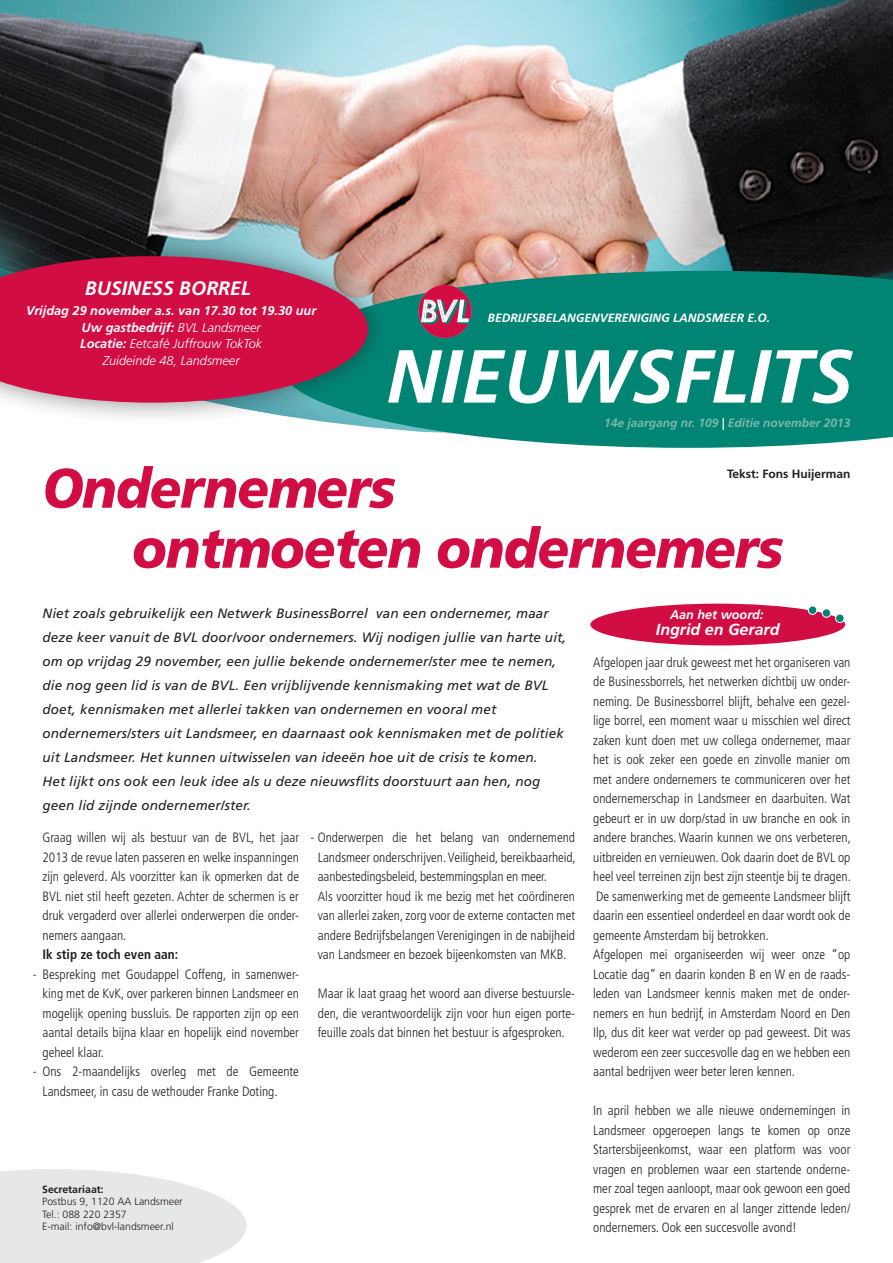
<style>
.page{position:relative;width:893px;height:1263px;background:#fff}
.page>*{position:absolute;margin:0;border:0;box-sizing:border-box;transform-origin:0 0}
.t1{font:italic 700 75px "Frutiger";color:#fff}
.t2{font:italic 900 55.5px "Frutiger";letter-spacing:-.02em;color:#d20d44;scale:.94 1}
.t3{font:italic 700 19.5px "Frutiger";color:#fff}
.t4{font:italic 700 16.05px "Frutiger";color:#fff}
.t5{font:300 condensed 13.5px/19.5px "Frutiger";color:#231f20;text-align:justify}
.t6{font:italic 13.5px/24px "Frutiger";letter-spacing:.01em;color:#231f20}
.t7{font:700 condensed 13.5px "Frutiger";color:#231f20}
.t8{font:italic 700 12.75px "Frutiger";color:#fff}
.t9{font:italic 300 12.75px "Frutiger";color:#fff}
.t10{font:italic 700 12.6px "Frutiger";color:#fff}
.t11{font:italic 700 12px "Frutiger";color:#fff}
.t12{font:italic 700 12px "Frutiger";color:#7cb7af}
.t13{font:700 12px "Frutiger";color:#231f20}
.t14{font:300 10.5px "Frutiger";color:#231f20}
.t15{font:700 10.5px "Frutiger";color:#231f20}
.s1{font-weight:300}
.s2{font-weight:700}
.s3{color:#fff}
</style>
<div class="page">
<img style="left:0;top:0;width:893px;height:271px">
<svg style="left:391px;top:429px;width:502px;height:19px;fill:#008575"></svg>
<div style="left:360px;top:271px;width:533px;height:158px;background:#008575"></div>
<div style="left:418px;top:285px;width:53px;height:53px;background:#d20d44;border-radius:50%"></div>
<svg style="left:421px;top:300px;width:50px;height:24px"></svg>
<div style="left:0;top:232px;width:391px;height:194px;background:#231f20;opacity:.5"></div>
<svg style="left:0;top:256px;width:368px;height:147px;fill:#d20d44"></svg>
<svg style="left:0;top:1169px;width:247px;height:94px"></svg>
<div style="left:590px;top:603px;width:256px;height:43px;background:#d20d44;border-radius:50%"></div>
<div style="left:589px;top:602px;width:258px;height:45px;border:1px solid #fff;border-radius:50%"></div>
<div style="left:836px;top:614px;width:8px;height:8px;background:#008575;border-radius:50%"></div>
<div style="left:835px;top:614px;width:9px;height:9px;border:1px solid #fff;border-radius:50%"></div>
<div style="left:822px;top:609px;width:9px;height:8px;background:#008575;border-radius:50%"></div>
<div style="left:822px;top:608px;width:9px;height:10px;border:1px solid #fff;border-radius:50%"></div>
<div style="left:808px;top:606px;width:9px;height:8px;background:#008575;border-radius:50%"></div>
<div style="left:808px;top:605px;width:9px;height:10px;border:1px solid #fff;border-radius:50%"></div>
<p class="t3" style="left:85px;top:277px;width:167px">BUSINESS BORREL</p>
<p class="t8" style="left:26px;top:303px;width:292px">Vrijdag 29 november a.s. van 17.30 tot 19.30 uur</p>
<p class="t8" style="left:82px;top:320px;width:181px">Uw gastbedrijf: <span class="s1">BVL Landsmeer</span></p>
<p class="t9" style="left:80px;top:337px;width:183px"><span class="s2">Locatie:</span> Eetcafé Juffrouw TokTok</p>
<p class="t9" style="left:103px;top:353px;width:138px">Zuideinde 48, Landsmeer</p>
<p class="t11" style="left:488px;top:311px;width:284px">BEDRIJFSBELANGENVERENIGING LANDSMEER E.O.</p>
<p class="t1" style="left:386px;top:332px;width:468px">NIEUWSFLITS</p>
<p class="t12" style="left:604px;top:416px;width:248px">14e jaargang nr. 109 <span class="s3">|</span> Editie november 2013</p>
<p class="t2" style="left:43px;top:455px;width:377px">Ondernemers</p>
<p class="t2" style="left:132px;top:515px;width:694px">ontmoeten ondernemers</p>
<p class="t6" style="left:43px;top:601px;width:525px">Niet zoals gebruikelijk een Netwerk BusinessBorrel van een ondernemer, maar deze keer vanuit de BVL door/voor ondernemers. Wij nodigen jullie van harte uit, om op vrijdag 29 november, een jullie bekende ondernemer/ster mee te nemen, die nog geen lid is van de BVL. Een vrijblijvende kennismaking met wat de BVL doet, kennismaken met allerlei takken van ondernemen en vooral met ondernemers/sters uit Landsmeer, en daarnaast ook kennismaken met de politiek uit Landsmeer. Het kunnen uitwisselen van ideeën hoe uit de crisis te komen.</p>
<p class="t6" style="left:43px;top:769px;width:499px">Het lijkt ons ook een leuk idee als u deze nieuwsflits doorstuurt aan hen, nog geen lid zijnde ondernemer/ster.</p>
<p class="t13" style="left:727px;top:467px;width:125px">Tekst: Fons Huijerman</p>
<p class="t10" style="left:670px;top:607px;width:95px">Aan het woord:</p>
<p class="t4" style="left:656px;top:620px;width:125px">Ingrid en Gerard</p>
<p class="t5" style="left:593px;top:652px;width:259px">Afgelopen jaar druk geweest met het organiseren van de Businessborrels, het netwerken dichtbij uw onder&shy;neming. De Businessborrel blijft, behalve een gezel&shy;lige borrel, een moment waar u misschien wel direct zaken kunt doen met uw collega ondernemer, maar het is ook zeker een goede en zinvolle manier om met andere ondernemers te communiceren over het ondernemerschap in Landsmeer en daarbuiten. Wat gebeurt er in uw dorp/stad in uw branche en ook in andere branches. Waarin kunnen we ons verbeteren, uitbreiden en vernieuwen. Ook daarin doet de BVL op heel veel terreinen zijn best zijn steentje bij te dragen.</p>
<p class="t5" style="left:593px;top:886px;width:259px">De samenwerking met de gemeente Landsmeer blijft daarin een essentieel onderdeel en daar wordt ook de gemeente Amsterdam bij betrokken.</p>
<p class="t5" style="left:593px;top:945px;width:259px">Afgelopen mei organiseerden wij weer onze “op Locatie dag” en daarin konden B en W en de raads&shy;leden van Landsmeer kennis maken met de onder&shy;nemers en hun bedrijf, in Amsterdam Noord en Den Ilp, dus dit keer wat verder op pad geweest. Dit was wederom een zeer succesvolle dag en we hebben een aantal bedrijven weer beter leren kennen.</p>
<p class="t5" style="left:593px;top:1101px;width:259px">In april hebben we alle nieuwe ondernemingen in Landsmeer opgeroepen langs te komen op onze Startersbijeenkomst, waar een platform was voor vragen en problemen waar een startende onderne&shy;mer zoal tegen aanloopt, maar ook gewoon een goed gesprek met de ervaren en al langer zittende leden/ ondernemers. Ook een succesvolle avond!</p>
<p class="t5" style="left:43px;top:828px;width:258px">Graag willen wij als bestuur van de BVL, het jaar 2013 de revue laten passeren en welke inspanningen zijn geleverd. Als voorzitter kan ik opmerken dat de BVL niet stil heeft gezeten. Achter de schermen is er druk vergaderd over allerlei onderwerpen die onder&shy;nemers aangaan.</p>
<p class="t7" style="left:43px;top:946px;width:137px">Ik stip ze toch even aan:</p>
<p class="t5" style="left:43px;top:964px;width:258px;text-indent:-10px">- Bespreking met Goudappel Coffeng, in samenwer&shy;king met de KvK, over parkeren binnen Landsmeer en mogelijk opening bussluis. De rapporten zijn op een aantal details bijna klaar en hopelijk eind november geheel klaar.</p>
<p class="t5" style="left:43px;top:1062px;width:258px;text-indent:-10px">- Ons 2-maandelijks overleg met de Gemeente<br>Landsmeer, in casu de wethouder Franke Doting.</p>
<p class="t5" style="left:318px;top:828px;width:259px;text-indent:-7px">- Onderwerpen die het belang van ondernemend Landsmeer onderschrijven. Veiligheid, bereikbaarheid, aanbestedingsbeleid, bestemmingsplan en meer.</p>
<p class="t5" style="left:318px;top:886px;width:259px">Als voorzitter houd ik me bezig met het coördineren van allerlei zaken, zorg voor de externe contacten met andere Bedrijfsbelangen Verenigingen in de nabijheid van Landsmeer en bezoek bijeenkomsten van MKB.</p>
<p class="t5" style="left:318px;top:984px;width:259px">Maar ik laat graag het woord aan diverse bestuursle&shy;den, die verantwoordelijk zijn voor hun eigen porte&shy;feuille zoals dat binnen het bestuur is afgesproken.</p>
<p class="t15" style="left:42px;top:1183px;width:63px">Secretariaat:</p>
<p class="t14" style="left:42px;top:1195px;width:142px">Postbus 9, 1120 AA Landsmeer</p>
<p class="t14" style="left:42px;top:1208px;width:86px">Tel.: 088 220 2357</p>
<p class="t14" style="left:42px;top:1221px;width:133px">E-mail: info@bvl-landsmeer.nl</p>
</div>
